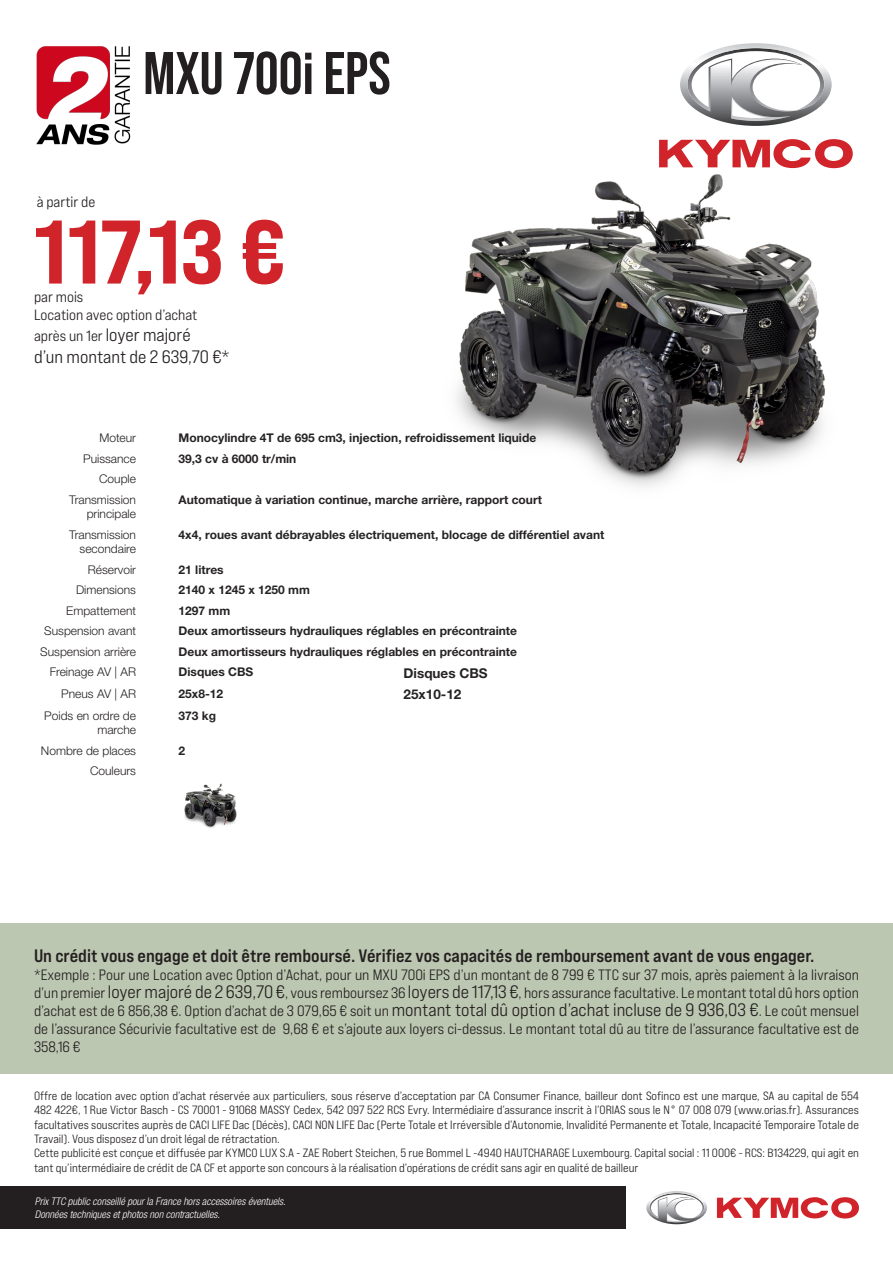
<style>
.page{position:relative;width:893px;height:1263px;background:#fff}
.page>*{position:absolute;margin:0;border:0;box-sizing:border-box;transform-origin:0 0}
.t1{font:90px "Bebas Neue Pro Exp Eb";color:#d1232a}
.t2{font:700 60px "Bebas Neue Pro";color:#231f20}
.t3{font:18px "Bebas Neue Pro Exp Bd";color:#231f20}
.t4{font:18px "Bebas Neue Pro Exp Md";color:#231f20}
.t5{font:15px/18px "Bebas Neue Pro Exp Md";color:#231f20;text-align:justify}
.t6{font:700 13.5px "Helvetica Neue LT Pro";color:#262324}
.t7{font:12px/14.4px "Bebas Neue Pro Exp Md";color:#231f20;text-align:justify}
.t8{font:700 12px "Helvetica Neue LT Pro";color:#262324}
.t9{font:300 12px/14.4px "Helvetica Neue LT Pro";color:#231f20;text-align:right}
.t10{font:italic 300 condensed 10.5px "Helvetica Neue LT Pro";color:#fff}
.s1{font-size:15px}
.s2{font-size:18px}
</style>
<div class="page">
<img style="left:456px;top:168px;width:381px;height:319px">
<div style="left:0;top:1186px;width:625px;height:43px;background:#231f20"></div>
<img style="left:184px;top:783px;width:53px;height:45px">
<svg style="left:717px;top:1197px;width:142px;height:21px"></svg>
<svg style="left:646px;top:1191px;width:61px;height:33px"></svg>
<svg style="left:659px;top:139px;width:194px;height:29px"></svg>
<svg style="left:680px;top:43px;width:152px;height:83px"></svg>
<div style="left:0;top:923px;width:893px;height:150px;background:#bcc7b1"></div>
<img style="left:36px;top:46px;width:94px;height:99px">
<p class="t2" style="left:143px;top:39px;width:249px">MXU 700i EPS</p>
<p class="t5" style="left:37px;top:193px;width:60px">à partir de</p>
<p class="t1" style="left:34px;top:196px;width:253px">117,13 €</p>
<p class="t5" style="left:34px;top:287px;width:51px">par mois</p>
<p class="t5" style="left:34px;top:305px;width:165px">Location avec option d’achat</p>
<p class="t4" style="left:34px;top:324px;width:158px"><span class="s1">après un 1er</span> loyer majoré</p>
<p class="t4" style="left:34px;top:345px;width:197px">d’un montant de 2 639,70 €*</p>
<p class="t9" style="left:99px;top:430px;width:38px">Moteur</p>
<p class="t8" style="left:179px;top:430px;width:359px">Monocylindre 4T de 695 cm3, injection, refroidissement liquide</p>
<p class="t9" style="left:83px;top:451px;width:54px">Puissance</p>
<p class="t8" style="left:179px;top:451px;width:119px">39,3 cv à 6000 tr/min</p>
<p class="t9" style="left:99px;top:471px;width:38px">Couple</p>
<p class="t9" style="left:69px;top:492px;width:68px">Transmission principale</p>
<p class="t8" style="left:179px;top:492px;width:365px">Automatique à variation continue, marche arrière, rapport court</p>
<p class="t9" style="left:69px;top:527px;width:68px">Transmission secondaire</p>
<p class="t8" style="left:179px;top:527px;width:427px">4x4, roues avant débrayables électriquement, blocage de différentiel avant</p>
<p class="t9" style="left:88px;top:562px;width:50px">Réservoir</p>
<p class="t8" style="left:179px;top:562px;width:47px">21 litres</p>
<p class="t9" style="left:76px;top:582px;width:61px">Dimensions</p>
<p class="t8" style="left:179px;top:582px;width:133px">2140 x 1245 x 1250 mm</p>
<p class="t9" style="left:66px;top:603px;width:71px">Empattement</p>
<p class="t8" style="left:179px;top:603px;width:53px">1297 mm</p>
<p class="t9" style="left:44px;top:624px;width:93px">Suspension avant</p>
<p class="t8" style="left:179px;top:624px;width:340px">Deux amortisseurs hydrauliques réglables en précontrainte</p>
<p class="t9" style="left:40px;top:644px;width:97px">Suspension arrière</p>
<p class="t8" style="left:179px;top:644px;width:340px">Deux amortisseurs hydrauliques réglables en précontrainte</p>
<p class="t9" style="left:50px;top:665px;width:88px">Freinage AV | AR</p>
<p class="t8" style="left:179px;top:665px;width:76px">Disques CBS</p>
<p class="t6" style="left:404px;top:664px;width:86px">Disques CBS</p>
<p class="t9" style="left:61px;top:686px;width:76px">Pneus AV | AR</p>
<p class="t8" style="left:179px;top:686px;width:46px">25x8-12</p>
<p class="t6" style="left:404px;top:686px;width:59px">25x10-12</p>
<p class="t9" style="left:44px;top:708px;width:93px">Poids en ordre de marche</p>
<p class="t8" style="left:179px;top:708px;width:39px">373 kg</p>
<p class="t9" style="left:41px;top:743px;width:97px">Nombre de places</p>
<p class="t8" style="left:179px;top:743px;width:8px">2</p>
<p class="t9" style="left:90px;top:763px;width:48px">Couleurs</p>
<p class="t3" style="left:34px;top:944px;width:782px">Un crédit vous engage et doit être remboursé. Vérifiez vos capacités de remboursement avant de vous engager.</p>
<p class="t5" style="left:34px;top:965px;width:826px">*Exemple : Pour une Location avec Option d’Achat, pour un MXU 700i EPS d’un montant de 8 799 € TTC sur 37 mois, après paiement à la livraison d’un premier <span class="s2">loyer majoré de 2 639,70 €</span>, vous remboursez 36 <span class="s2">loyers de 117,13 €</span>, hors assurance facultative. Le montant total dû hors option d’achat est de 6 856,38 €. Option d’achat de 3 079,65 € soit un <span class="s2">montant total dû option d’achat incluse de 9 936,03 €</span>. Le coût mensuel de l’assurance Sécurivie facultative est de 9,68 € et s’ajoute aux loyers ci-dessus. Le montant total dû au titre de l’assurance facultative est de 358,16 €</p>
<p class="t7" style="left:34px;top:1088px;width:826px">Offre de location avec option d’achat réservée aux particuliers, sous réserve d’acceptation par CA Consumer Finance, bailleur dont Sofinco est une marque, SA au capital de 554<br>482 422€, 1 Rue Victor Basch - CS 70001 - 91068 MASSY Cedex, 542 097 522 RCS Evry. Intermédiaire d’assurance inscrit à l’ORIAS sous le N° 07 008 079 (www.orias.fr). Assurances facultatives souscrites auprès de CACI LIFE Dac (Décès), CACI NON LIFE Dac (Perte Totale et Irréversible d’Autonomie, Invalidité Permanente et Totale, Incapacité Temporaire Totale de Travail). Vous disposez d’un droit légal de rétractation.</p>
<p class="t7" style="left:34px;top:1146px;width:826px">Cette publicité est conçue et diffusée par KYMCO LUX S.A - ZAE Robert Steichen, 5 rue Bommel L -4940 HAUTCHARAGE Luxembourg. Capital social : 11 000€ - RCS: B134229, qui agit en tant qu’intermédiaire de crédit de CA CF et apporte son concours à la réalisation d’opérations de crédit sans agir en qualité de bailleur</p>
<p class="t10" style="left:35px;top:1195px;width:252px">Prix TTC public conseillé pour la France hors accessoires éventuels.</p>
<p class="t10" style="left:35px;top:1208px;width:187px">Données techniques et photos non contractuelles.</p>
</div>
